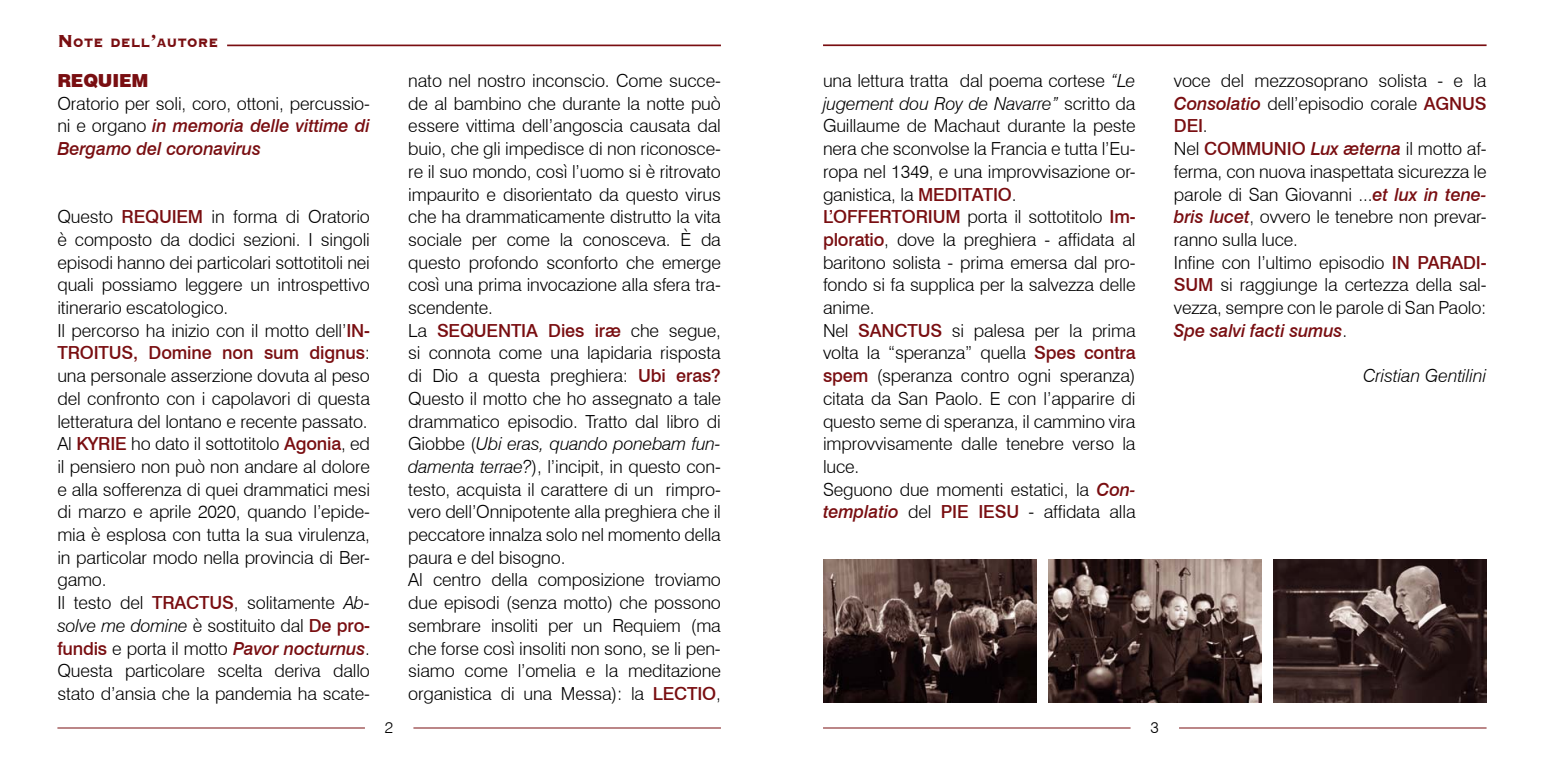
<style>
.page{position:relative;width:1544px;height:766px;background:#fff}
.page>*{position:absolute;margin:0;border:0;box-sizing:border-box;transform-origin:0 0}
.t1{font:300 18px/22.7px "Swiss 721 BT";letter-spacing:-.01em;color:#000}
.t2{font:italic 300 18px "Swiss 721 BT";color:#000}
.t3{font:900 18px "Swiss 721 BT";letter-spacing:-.01em;color:#790e11}
.t4{font:800 15.75px "Copperplate Gothic BT";color:#790e11;scale:.93 1}
.t5{font:300 15.75px "Swiss 721 BT";color:#000}
.s1{font-size:22.5px}
.s2{font-weight:500;font-style:italic;color:#790e11}
.s3{font-weight:500;color:#790e11}
.s4{font-style:italic}
</style>
<div class="page">
<hr style="left:227px;top:45px;width:494px;height:1px;background:#790e11">
<hr style="left:823px;top:44px;width:663px;height:2px;background:#790e11">
<img style="left:1273px;top:559px;width:213px;height:143px">
<img style="left:1048px;top:559px;width:213px;height:143px">
<img style="left:823px;top:559px;width:213px;height:143px">
<hr style="left:1179px;top:727px;width:307px;height:1px;background:#790e11">
<hr style="left:823px;top:727px;width:307px;height:1px;background:#790e11">
<hr style="left:413px;top:727px;width:308px;height:1px;background:#790e11">
<hr style="left:57px;top:727px;width:308px;height:1px;background:#790e11">
<p class="t4" style="left:57px;top:34px;width:175px"><span class="s1">N</span>ote dell<span class="s1">’</span>autore</p>
<p class="t3" style="left:57px;top:70px;width:93px">REQUIEM</p>
<p class="t1" style="left:57px;top:92px;width:314px;text-align:justify">Oratorio per soli, coro, ottoni, percussio&shy;ni e organo <span class="s2">in memoria delle vittime di Bergamo del coronavirus</span></p>
<p class="t1" style="left:57px;top:205px;width:314px">Questo <span class="s3">REQUIEM</span> in forma di Oratorio è composto da dodici sezioni. I singoli episodi hanno dei particolari sottotitoli nei quali possiamo leggere un introspettivo itinerario escatologico.<br>Il percorso ha inizio con il motto dell’<span class="s3">IN-TROITUS, Domine non sum dignus</span>: una personale asserzione dovuta al peso del confronto con i capolavori di questa letteratura del lontano e recente passato.<br>Al <span class="s3">KYRIE</span> ho dato il sottotitolo <span class="s3">Agonia</span>, ed il pensiero non può non andare al dolore e alla sofferenza di quei drammatici mesi di marzo e aprile 2020, quando l’epide&shy;mia è esplosa con tutta la sua virulenza, in particolar modo nella provincia di Ber&shy;gamo.<br>Il testo del <span class="s3">TRACTUS</span>, solitamente <span class="s4">Ab&shy;solve me domine</span> è sostituito dal <span class="s3">De pro&shy;fundis</span> e porta il motto <span class="s2">Pavor nocturnus</span>.<br>Questa particolare scelta deriva dallo stato d’ansia che la pandemia ha scate-</p>
<p class="t1" style="left:408px;top:69px;width:314px">nato nel nostro inconscio. Come succe&shy;de al bambino che durante la notte può essere vittima dell’angoscia causata dal buio, che gli impedisce di non riconosce&shy;re il suo mondo, così l’uomo si è ritrovato impaurito e disorientato da questo virus che ha drammaticamente distrutto la vita sociale per come la conosceva. È da questo profondo sconforto che emerge così una prima invocazione alla sfera tra&shy;scendente.<br>La <span class="s3">SEQUENTIA Dies iræ</span> che segue, si connota come una lapidaria risposta di Dio a questa preghiera: <span class="s3">Ubi eras?<br></span>Questo il motto che ho assegnato a tale drammatico episodio. Tratto dal libro di Giobbe (<span class="s4">Ubi eras, quando ponebam fun&shy;damenta terrae?</span>), l’incipit, in questo con&shy;testo, acquista il carattere di un rimpro&shy;vero dell’Onnipotente alla preghiera che il peccatore innalza solo nel momento della paura e del bisogno.<br>Al centro della composizione troviamo due episodi (senza motto) che possono sembrare insoliti per un Requiem (ma che forse così insoliti non sono, se li pen&shy;siamo come l’omelia e la meditazione organistica di una Messa): la <span class="s3">LECTIO</span>,</p>
<p class="t1" style="left:823px;top:69px;width:314px">una lettura tratta dal poema cortese <span class="s4">“Le jugement dou Roy de Navarre”</span> scritto da Guillaume de Machaut durante la peste nera che sconvolse la Francia e tutta l’Eu&shy;ropa nel 1349, e una improvvisazione or&shy;ganistica, la <span class="s3">MEDITATIO</span>.<br><span class="s3">L’OFFERTORIUM</span> porta il sottotitolo <span class="s3">Im&shy;ploratio</span>, dove la preghiera - affidata al baritono solista - prima emersa dal pro&shy;fondo si fa supplica per la salvezza delle anime.<br>Nel <span class="s3">SANCTUS</span> si palesa per la prima volta la “speranza” quella <span class="s3">Spes contra spem</span> (speranza contro ogni speranza) citata da San Paolo. E con l’apparire di questo seme di speranza, il cammino vira improvvisamente dalle tenebre verso la luce.<br>Seguono due momenti estatici, la <span class="s2">Con&shy;templatio</span> del <span class="s3">PIE IESU</span> - affidata alla</p>
<p class="t1" style="left:1174px;top:69px;width:314px">voce del mezzosoprano solista - e la <span class="s2">Consolatio</span> dell’episodio corale <span class="s3">AGNUS DEI</span>.<br>Nel <span class="s3">COMMUNIO</span> <span class="s2">Lux æterna</span> il motto af&shy;ferma, con nuova inaspettata sicurezza le parole di San Giovanni ...<span class="s2">et lux in tene&shy;bris lucet</span>, ovvero le tenebre non prevar&shy;ranno sulla luce.<br>Infine con l’ultimo episodio <span class="s3">IN PARADI-SUM</span> si raggiunge la certezza della sal&shy;vezza, sempre con le parole di San Paolo:<br><span class="s2">Spe salvi facti sumus</span>.</p>
<p class="t2" style="left:1363px;top:365px;width:125px">Cristian Gentilini</p>
<p class="t5" style="left:385px;top:718px;width:10px">2</p>
<p class="t5" style="left:1150px;top:718px;width:10px">3</p>
</div>
